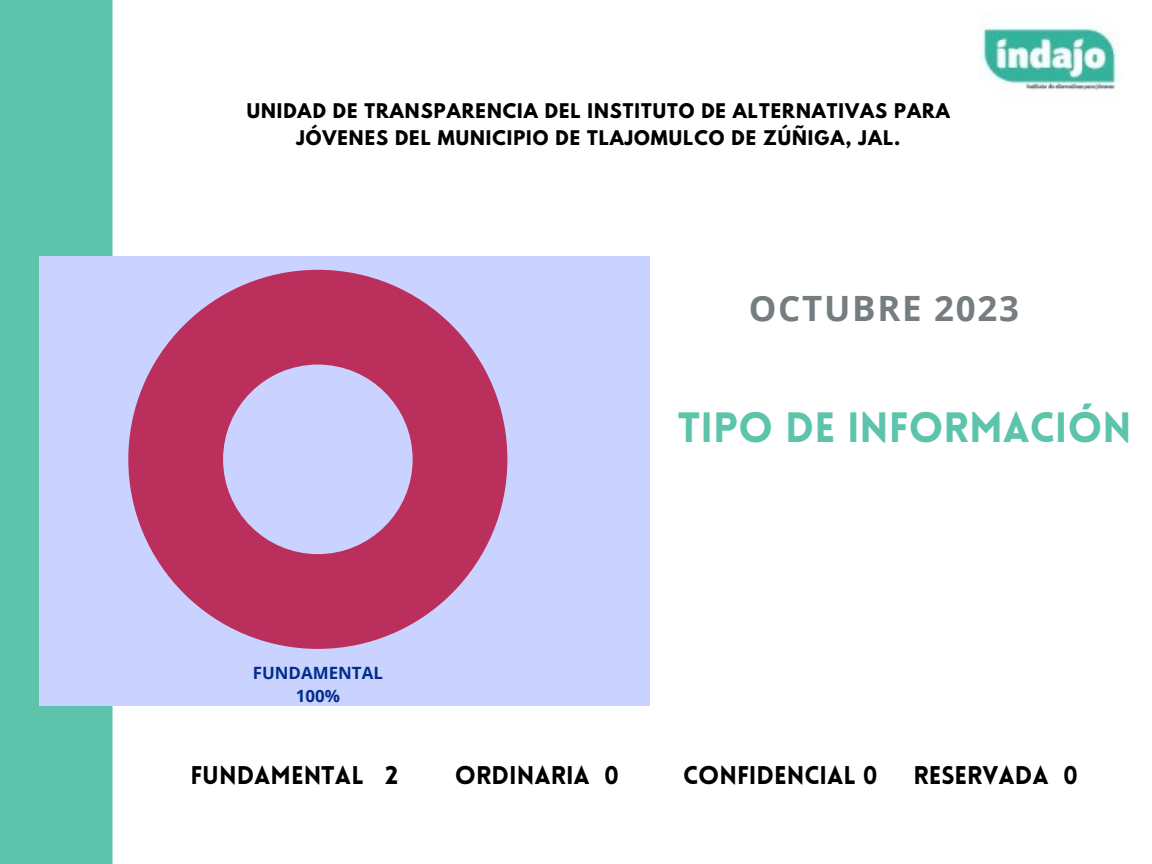
<style>
.page{position:relative;width:1152px;height:864px;background:#fff}
.page>*{position:absolute;margin:0;border:0;box-sizing:border-box;transform-origin:0 0}
.t1{font:900 41.4px "Lovelo";color:#5dc4ab}
.t2{font:700 34.8px "Open Sans";letter-spacing:.05em;color:#767d81}
.t3{font:900 25.05px "Lovelo";color:#000}
.t4{font:700 17.85px/27px "League Spartan";letter-spacing:.055em;color:#000;text-align:center}
.t5{font:700 16.95px "Open Sans";color:#022d8c}
</style>
<div class="page">
<div style="left:0;top:0;width:112px;height:864px;background:#5dc4ab"></div>
<div style="left:39px;top:256px;width:611px;height:450px;background:#cad3ff"></div>
<svg style="left:128px;top:270px;width:379px;height:379px;fill:#bb2f5d"></svg>
<img style="left:981px;top:26px;width:139px;height:64px">
<p class="t4" style="left:247px;top:100px;width:705px">UNIDAD DE TRANSPARENCIA DEL INSTITUTO DE ALTERNATIVAS PARA<br>JÓVENES DEL MUNICIPIO DE TLAJOMULCO DE ZÚÑIGA, JAL.</p>
<p class="t2" style="left:749px;top:284px;width:272px">OCTUBRE 2023</p>
<p class="t5" style="left:253px;top:661px;width:132px">FUNDAMENTAL</p>
<p class="t5" style="left:296px;top:684px;width:46px">100%</p>
<p class="t1" style="left:678px;top:411px;width:455px">TIPO DE INFORMACIÓN</p>
<p class="t3" style="left:190px;top:765px;width:209px">FUNDAMENTAL 2</p>
<p class="t3" style="left:455px;top:765px;width:166px">ORDINARIA 0</p>
<p class="t3" style="left:683px;top:765px;width:196px">CONFIDENCIAL 0</p>
<p class="t3" style="left:913px;top:765px;width:166px">RESERVADA 0</p>
</div>
